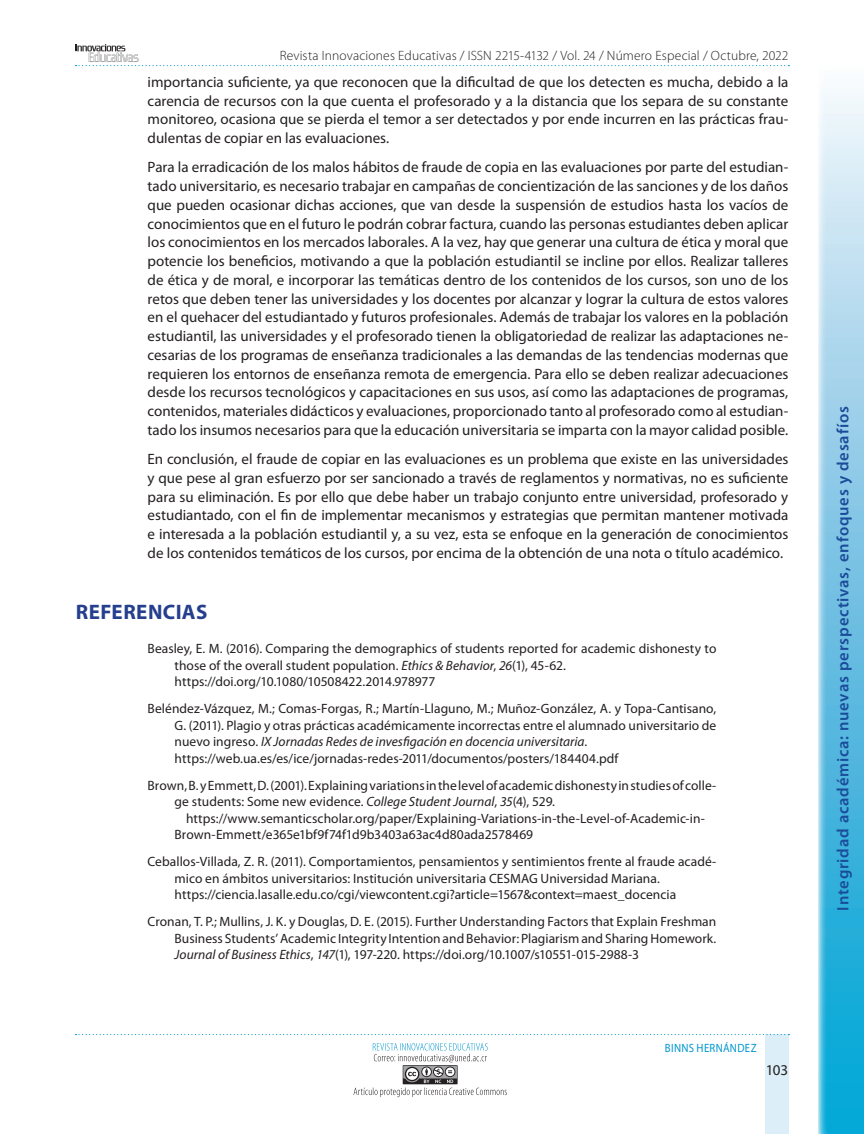
<style>
.page{position:relative;width:864px;height:1134px;background:#fff}
.page>*{position:absolute;margin:0;border:0;box-sizing:border-box;transform-origin:0 0}
.t1{font:700 21px "Myriad Pro";letter-spacing:.02em;color:#253f8e}
.t2{font:600 16.5px "Myriad Pro";letter-spacing:.05em;color:#1a4c99}
.t3{font:15px/18.8px "Myriad Pro";color:#231f20;text-align:justify}
.t4{font:13.5px/16.5px "Myriad Pro";letter-spacing:.005em;color:#231f20}
.t5{font:300 13.5px "Myriad Pro";letter-spacing:.01em;color:#231f20}
.t6{font:12px "Myriad Pro";letter-spacing:.03em;color:#0097ce;scale:.9 1}
.s1{font-style:italic}
</style>
<div class="page">
<svg style="left:76px;top:44px;width:713px;height:22px"></svg>
<div style="left:765px;top:1034px;width:23px;height:100px;background:#dceef7"></div>
<svg style="left:76px;top:1034px;width:713px;height:1px"></svg>
<svg style="left:354px;top:1043px;width:153px;height:54px"></svg>
<svg style="left:818px;top:91px;width:46px;height:1043px;background:#79c7e6"></svg>
<p class="t5" style="left:280px;top:48px;width:510px">Revista Innovaciones Educativas / ISSN 2215-4132 / Vol. 24 / Número Especial / Octubre, 2022</p>
<p class="t3" style="left:148px;top:73px;width:642px">importancia suficiente, ya que reconocen que la dificultad de que los detecten es mucha, debido a la carencia de recursos con la que cuenta el profesorado y a la distancia que los separa de su constante monitoreo, ocasiona que se pierda el temor a ser detectados y por ende incurren en las prácticas frau&shy;dulentas de copiar en las evaluaciones.</p>
<p class="t3" style="left:148px;top:158px;width:642px">Para la erradicación de los malos hábitos de fraude de copia en las evaluaciones por parte del estudian&shy;tado universitario, es necesario trabajar en campañas de concientización de las sanciones y de los daños que pueden ocasionar dichas acciones, que van desde la suspensión de estudios hasta los vacíos de conocimientos que en el futuro le podrán cobrar factura, cuando las personas estudiantes deben aplicar los conocimientos en los mercados laborales. A la vez, hay que generar una cultura de ética y moral que potencie los beneficios, motivando a que la población estudiantil se incline por ellos. Realizar talleres de ética y de moral, e incorporar las temáticas dentro de los contenidos de los cursos, son uno de los retos que deben tener las universidades y los docentes por alcanzar y lograr la cultura de estos valores en el quehacer del estudiantado y futuros profesionales. Además de trabajar los valores en la población estudiantil, las universidades y el profesorado tienen la obligatoriedad de realizar las adaptaciones ne&shy;cesarias de los programas de enseñanza tradicionales a las demandas de las tendencias modernas que requieren los entornos de enseñanza remota de emergencia. Para ello se deben realizar adecuaciones desde los recursos tecnológicos y capacitaciones en sus usos, así como las adaptaciones de programas, contenidos, materiales didácticos y evaluaciones, proporcionado tanto al profesorado como al estudian&shy;tado los insumos necesarios para que la educación universitaria se imparta con la mayor calidad posible.</p>
<p class="t3" style="left:148px;top:450px;width:642px">En conclusión, el fraude de copiar en las evaluaciones es un problema que existe en las universidades y que pese al gran esfuerzo por ser sancionado a través de reglamentos y normativas, no es suficiente para su eliminación. Es por ello que debe haber un trabajo conjunto entre universidad, profesorado y estudiantado, con el fin de implementar mecanismos y estrategias que permitan mantener motivada e interesada a la población estudiantil y, a su vez, esta se enfoque en la generación de conocimientos de los contenidos temáticos de los cursos, por encima de la obtención de una nota o título académico.</p>
<h1 class="t1" style="left:76px;top:601px;width:133px">REFERENCIAS</h1>
<p class="t4" style="left:175px;top:641px;width:543px;text-indent:-27px">Beasley, E. M. (2016). Comparing the demographics of students reported for academic dishonesty to those of the overall student population. <span class="s1">Ethics &amp; Behavior</span>, <span class="s1">26</span>(1), 45-62. https://doi.org/10.1080/10508422.2014.978977</p>
<p class="t4" style="left:175px;top:701px;width:543px;text-indent:-27px">Beléndez-Vázquez, M.; Comas-Forgas, R.; Martín-Llaguno, M.; Muñoz-González, A. y Topa-Cantisano, G. (2011). Plagio y otras prácticas académicamente incorrectas entre el alumnado universitario de nuevo ingreso. <span class="s1">IX Jornadas Redes de invesfigación en docencia universitaria</span>. https://web.ua.es/es/ice/jornadas-redes-2011/documentos/posters/184404.pdf</p>
<p class="t4" style="left:175px;top:777px;width:543px;text-indent:-27px">Brown, B. y Emmett, D. (2001). Explaining variations in the level of academic dishonesty in studies of colle&shy;ge students: Some new evidence. <span class="s1">College Student Journal</span>, <span class="s1">35</span>(4), 529.</p>
<p class="t4" style="left:175px;top:810px;width:532px;text-indent:11px">https://www.semanticscholar.org/paper/Explaining-Variations-in-the-Level-of-Academic-in-<br>Brown-Emmett/e365e1bf9f74f1d9b3403a63ac4d80ada2578469</p>
<p class="t4" style="left:175px;top:854px;width:543px;text-indent:-27px">Ceballos-Villada, Z. R. (2011). Comportamientos, pensamientos y sentimientos frente al fraude acadé&shy;mico en ámbitos universitarios: Institución universitaria CESMAG Universidad Mariana. https://ciencia.lasalle.edu.co/cgi/viewcontent.cgi?article=1567&amp;context=maest_docencia</p>
<p class="t4" style="left:175px;top:914px;width:543px;text-align:justify;text-indent:-27px">Cronan, T. P.; Mullins, J. K. y Douglas, D. E. (2015). Further Understanding Factors that Explain Freshman Business Students’ Academic Integrity Intention and Behavior: Plagiarism and Sharing Homework.<br><span class="s1">Journal of Business Ethics</span>, <span class="s1">147</span>(1), 197-220. https://doi.org/10.1007/s10551-015-2988-3</p>
<p class="t6" style="left:665px;top:1041px;width:103px">BINNS HERNÁNDEZ</p>
<p class="t3" style="left:766px;top:1060px;width:24px">103</p>
<p class="t2" style="left:834px;top:911px;width:506px;rotate:-90deg">Integridad académica: nuevas perspectivas, enfoques y desafíos</p>
</div>
